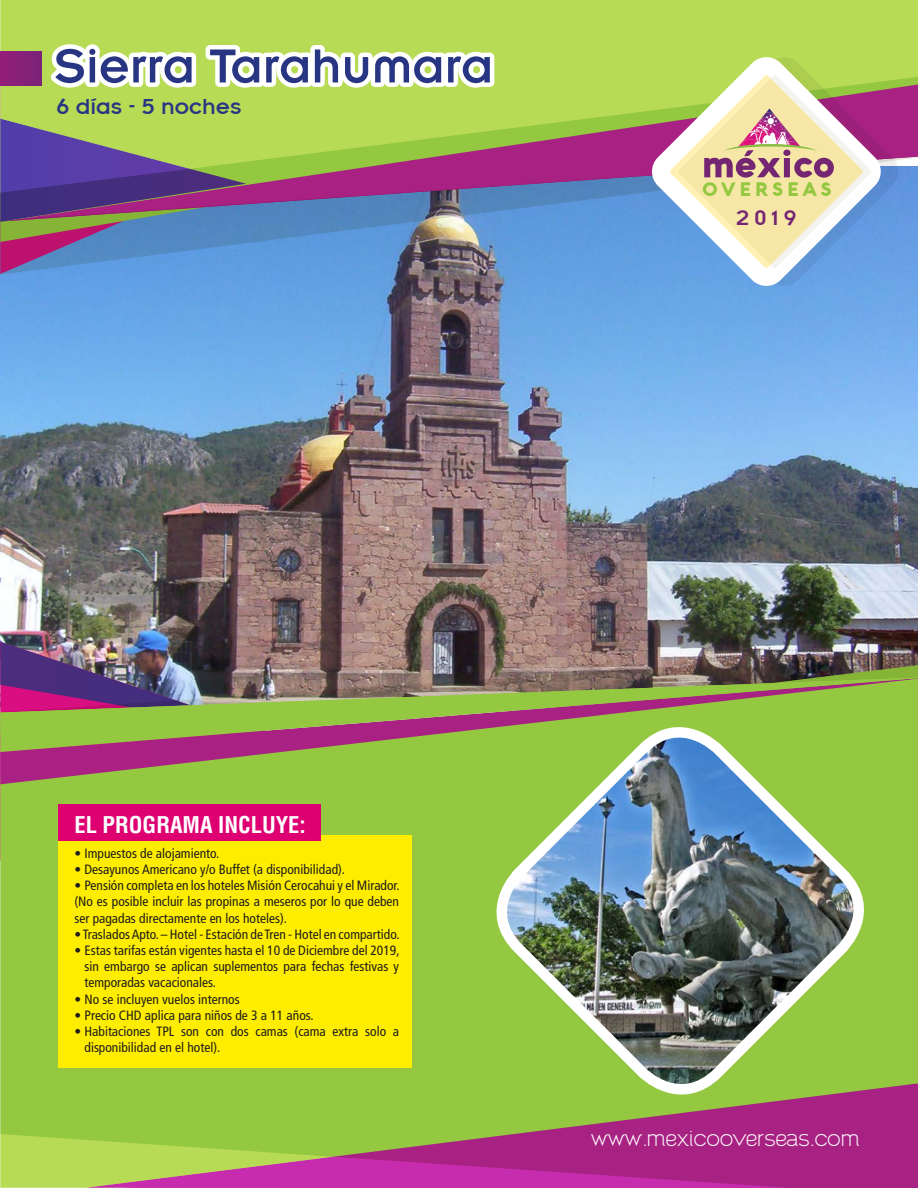
<style>
.page{position:relative;width:918px;height:1188px;background:#fff}
.page>*{position:absolute;margin:0;border:0;box-sizing:border-box;transform-origin:0 0}
.t1{font:52.5px "Insignia";color:#283583}
.t2{font:24px "Insignia";color:#283583}
.t3{font:23.55px "Insignia";color:#752673}
.t4{font:22.5px "Santor";color:#fff}
.t5{font:700 condensed 22.5px "Helvetica";color:#fff}
.t6{font:900 19.05px "Aquawax";letter-spacing:.2em;color:#93c840}
.t7{font:condensed 13.5px/16.2px "Frutiger";color:#1d1d1b;text-align:justify}
</style>
<div class="page">
<img style="left:0;top:276px;width:918px;height:373px">
<div style="left:0;top:784px;width:918px;height:349px;background:#93c840"></div>
<svg style="left:86px;top:1083px;width:832px;height:50px"></svg>
<svg style="left:123px;top:1119px;width:795px;height:14px"></svg>
<svg style="left:0;top:752px;width:918px;height:32px"></svg>
<svg style="left:0;top:1133px;width:918px;height:55px"></svg>
<img style="left:0;top:642px;width:266px;height:7px">
<img style="left:0;top:649px;width:918px;height:29px">
<svg style="left:0;top:733px;width:918px;height:19px;fill:#93c840"></svg>
<svg style="left:0;top:678px;width:918px;height:55px;fill:#93c840"></svg>
<svg style="left:0;top:193px;width:918px;height:83px"></svg>
<svg style="left:0;top:0;width:918px;height:193px;fill:#b8db56"></svg>
<svg style="left:883px;top:57px;width:15px;height:229px"></svg>
<svg style="left:650px;top:55px;width:233px;height:233px"></svg>
<svg style="left:670px;top:75px;width:201px;height:193px"></svg>
<svg style="left:42px;top:37px;width:457px;height:58px"></svg>
<div style="left:0;top:51px;width:42px;height:34px;background:#862078"></div>
<div style="left:58px;top:835px;width:354px;height:232px;background:#ffed00"></div>
<div style="left:58px;top:805px;width:262px;height:36px;background:#de0071"></div>
<img style="left:481px;top:711px;width:399px;height:399px">
<h1 class="t1" style="left:54px;top:39px;width:441px">Sierra Tarahumara</h1>
<h2 class="t2" style="left:56px;top:94px;width:186px">6 días - 5 noches</h2>
<h3 class="t6" style="left:702px;top:176px;width:131px">OVERSEAS</h3>
<h3 class="t3" style="left:736px;top:205px;width:62px">2019</h3>
<h3 class="t5" style="left:75px;top:811px;width:233px">EL PROGRAMA INCLUYE:</h3>
<p class="t7" style="left:75px;top:845px;width:146px">• Impuestos de alojamiento.</p>
<p class="t7" style="left:75px;top:861px;width:272px">• Desayunos Americano y/o Buffet (a disponibilidad).</p>
<p class="t7" style="left:75px;top:877px;width:327px">• Pensión completa en los hoteles Misión Cerocahui y el Mirador. (No es posible incluir las propinas a meseros por lo que deben ser pagadas directamente en los hoteles).</p>
<p class="t7" style="left:75px;top:926px;width:327px">• Traslados Apto. – Hotel - Estación de Tren - Hotel en compartido.</p>
<p class="t7" style="left:85px;top:942px;width:317px;text-indent:-10px">• Estas tarifas están vigentes hasta el 10 de Diciembre del 2019, sin embargo se aplican suplementos para fechas festivas y temporadas vacacionales.</p>
<p class="t7" style="left:75px;top:991px;width:167px">• No se incluyen vuelos internos</p>
<p class="t7" style="left:75px;top:1007px;width:241px">• Precio CHD aplica para niños de 3 a 11 años.</p>
<p class="t7" style="left:85px;top:1023px;width:316px;text-indent:-10px">• Habitaciones TPL son con dos camas (cama extra solo a disponibilidad en el hotel).</p>
<h3 class="t4" style="left:591px;top:1122px;width:270px">www.mexicooverseas.com</h3>
</div>
